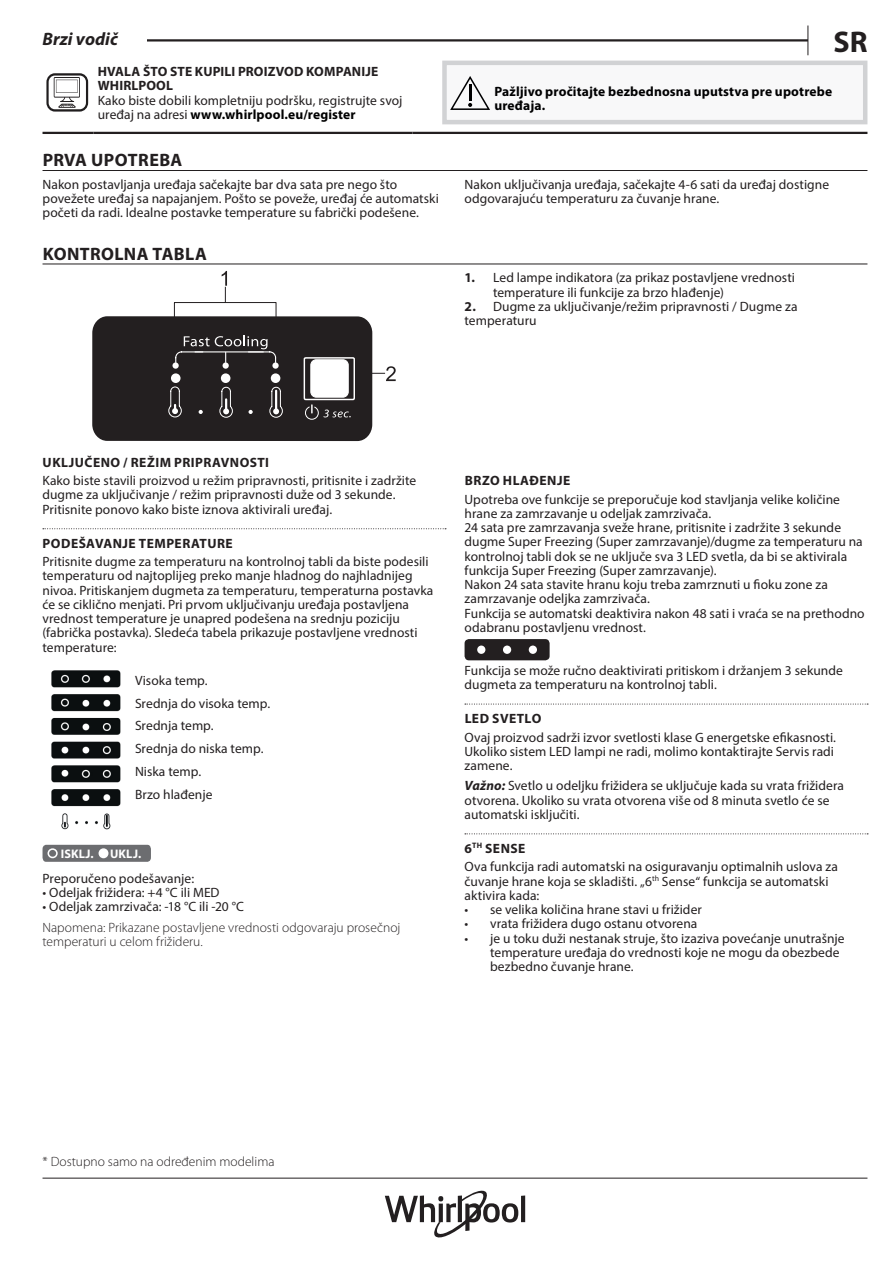
<style>
.page{position:relative;width:893px;height:1263px;background:#fff}
.page>*{position:absolute;margin:0;border:0;box-sizing:border-box;transform-origin:0 0}
.t1{font:700 30px "Myriad Pro";color:#231f20}
.t2{font:700 18px "Myriad Pro";letter-spacing:.02em;color:#231f20}
.t3{font:italic 700 18px "Myriad Pro";color:#231f20}
.t4{font:13.5px/14.2px "Myriad Pro";letter-spacing:.005em;color:#231f20}
.t5{font:300 13.5px/14.2px "Myriad Pro";color:#231f20}
.t6{font:700 13.5px/14.2px "Myriad Pro";letter-spacing:.025em;color:#231f20}
.t7{font:700 13.5px/14.2px "Myriad Pro";letter-spacing:.01em;color:#000001}
.t8{font:700 12.45px "Myriad Pro";letter-spacing:.01em;color:#fff}
.s1{font-weight:700;color:#000001}
.s2{font-weight:700}
.s3{font-weight:700;font-style:italic}
</style>
<div class="page">
<hr style="left:43px;top:1178px;width:824px;height:1px;background:#231f20">
<svg style="left:807px;top:26px;width:1px;height:29px"></svg>
<hr style="left:43px;top:39px;width:765px;height:3px;background:#231f20">
<div style="left:43px;top:26px;width:104px;height:19px;background:#fff"></div>
<hr style="left:521px;top:1195px;width:4px;height:27px;background:#231f20">
<svg style="left:385px;top:1191px;width:133px;height:46px"></svg>
<hr style="left:43px;top:170px;width:824px;height:1px;background:#231f20">
<hr style="left:43px;top:132px;width:51px;height:2px;background:#231f20">
<hr style="left:94px;top:132px;width:318px;height:2px;background:#231f20">
<hr style="left:412px;top:132px;width:455px;height:2px;background:#231f20">
<svg style="left:46px;top:73px;width:42px;height:39px"></svg>
<div style="left:444px;top:63px;width:421px;height:59px;background:#f8f8f9"></div>
<div style="left:442px;top:61px;width:425px;height:63px;border:4px solid #d1d2d4"></div>
<svg style="left:450px;top:76px;width:40px;height:34px"></svg>
<hr style="left:43px;top:264px;width:824px;height:1px;background:#231f20">
<svg style="left:92px;top:271px;width:304px;height:170px"></svg>
<svg style="left:43px;top:528px;width:403px;height:1px"></svg>
<svg style="left:43px;top:845px;width:108px;height:17px;background:#6f7073"></svg>
<div style="left:48px;top:848px;width:10px;height:10px;border:2px solid #fff;border-radius:50%"></div>
<div style="left:99px;top:849px;width:9px;height:8px;background:#fff;border-radius:50%"></div>
<div style="left:99px;top:848px;width:9px;height:10px;border:2px solid #fff;border-radius:50%"></div>
<img style="left:51px;top:670px;width:70px;height:159px">
<svg style="left:465px;top:704px;width:403px;height:1px"></svg>
<svg style="left:465px;top:833px;width:403px;height:1px"></svg>
<div style="left:465px;top:639px;width:85px;height:21px;background:#231f20;border-radius:4px"></div>
<div style="left:477px;top:645px;width:8px;height:9px;background:#fff;border-radius:50%"></div>
<div style="left:503px;top:645px;width:8px;height:9px;background:#fff;border-radius:50%"></div>
<div style="left:529px;top:645px;width:8px;height:9px;background:#fff;border-radius:50%"></div>
<h2 class="t3" style="left:43px;top:28px;width:77px">Brzi vodič</h2>
<h1 class="t1" style="left:833px;top:22px;width:35px">SR</h1>
<p class="t6" style="left:98px;top:64px;width:282px">HVALA ŠTO STE KUPILI PROIZVOD KOMPANIJE<br>WHIRLPOOL</p>
<p class="t4" style="left:98px;top:93px;width:306px">Kako biste dobili kompletniju podršku, registrujte svoj uređaj na adresi <span class="s1">www.whirlpool.eu/register</span></p>
<p class="t7" style="left:494px;top:84px;width:339px">Pažljivo pročitajte bezbednosna uputstva pre upotrebe uređaja.</p>
<h2 class="t2" style="left:43px;top:148px;width:141px">PRVA UPOTREBA</h2>
<p class="t4" style="left:43px;top:177px;width:398px">Nakon postavljanja uređaja sačekajte bar dva sata pre nego što povežete uređaj sa napajanjem. Pošto se poveže, uređaj će automatski početi da radi. Idealne postavke temperature su fabrički podešene.</p>
<p class="t4" style="left:465px;top:177px;width:366px">Nakon uključivanja uređaja, sačekajte 4-6 sati da uređaj dostigne odgovarajuću temperaturu za čuvanje hrane.</p>
<h2 class="t2" style="left:43px;top:242px;width:166px">KONTROLNA TABLA</h2>
<p class="t4" style="left:493px;top:270px;width:303px;text-indent:-28px"><span class="s2">1.</span> Led lampe indikatora (za prikaz postavljene vrednosti temperature ili funkcije za brzo hlađenje)</p>
<p class="t4" style="left:465px;top:299px;width:334px"><span class="s2">2.</span> Dugme za uključivanje/režim pripravnosti / Dugme za temperaturu</p>
<p class="t6" style="left:43px;top:454px;width:228px">UKLJUČENO / REŽIM PRIPRAVNOSTI</p>
<p class="t4" style="left:43px;top:473px;width:375px">Kako biste stavili proizvod u režim pripravnosti, pritisnite i zadržite dugme za uključivanje / režim pripravnosti duže od 3 sekunde.<br>Pritisnite ponovo kako biste iznova aktivirali uređaj.</p>
<p class="t6" style="left:43px;top:535px;width:192px">PODEŠAVANJE TEMPERATURE</p>
<p class="t4" style="left:43px;top:554px;width:392px">Pritisnite dugme za temperaturu na kontrolnoj tabli da biste podesili temperaturu od najtoplijeg preko manje hladnog do najhladnijeg nivoa. Pritiskanjem dugmeta za temperaturu, temperaturna postavka će se ciklično menjati. Pri prvom uključivanju uređaja postavljena vrednost temperature je unapred podešena na srednju poziciju (fabrička postavka). Sledeća tabela prikazuje postavljene vrednosti temperature:</p>
<p class="t4" style="left:135px;top:669px;width:137px;line-height:22.8px">Visoka temp.<br>Srednja do visoka temp.<br>Srednja temp.<br>Srednja do niska temp.<br>Niska temp.<br>Brzo hlađenje</p>
<p class="t8" style="left:61px;top:845px;width:35px">ISKLJ.</p>
<p class="t8" style="left:110px;top:845px;width:33px">UKLJ.</p>
<p class="t4" style="left:43px;top:871px;width:153px">Preporučeno podešavanje:</p>
<p class="t4" style="left:43px;top:885px;width:179px">• Odeljak frižidera: +4 °C ili MED</p>
<p class="t4" style="left:43px;top:899px;width:203px">• Odeljak zamrzivača: -18 °C ili -20 °C</p>
<p class="t5" style="left:43px;top:920px;width:359px">Napomena: Prikazane postavljene vrednosti odgovaraju prosečnoj temperaturi u celom frižideru.</p>
<p class="t6" style="left:465px;top:473px;width:107px">BRZO HLAĐENJE</p>
<p class="t4" style="left:465px;top:492px;width:402px">Upotreba ove funkcije se preporučuje kod stavljanja velike količine hrane za zamrzavanje u odeljak zamrzivača.<br>24 sata pre zamrzavanja sveže hrane, pritisnite i zadržite 3 sekunde dugme Super Freezing (Super zamrzavanje)/dugme za temperaturu na kontrolnoj tabli dok se ne uključe sva 3 LED svetla, da bi se aktivirala funkcija Super Freezing (Super zamrzavanje).<br>Nakon 24 sata stavite hranu koju treba zamrznuti u fioku zone za zamrzavanje odeljka zamrzivača.<br>Funkcija se automatski deaktivira nakon 48 sati i vraća se na prethodno odabranu postavljenu vrednost.</p>
<p class="t4" style="left:465px;top:663px;width:380px">Funkcija se može ručno deaktivirati pritiskom i držanjem 3 sekunde dugmeta za temperaturu na kontrolnoj tabli.</p>
<p class="t6" style="left:465px;top:711px;width:78px">LED SVETLO</p>
<p class="t4" style="left:465px;top:730px;width:373px">Ovaj proizvod sadrži izvor svetlosti klase G energetske efikasnosti.<br>Ukoliko sistem LED lampi ne radi, molimo kontaktirajte Servis radi zamene.</p>
<p class="t4" style="left:465px;top:778px;width:381px"><span class="s3">Važno:</span> Svetlo u odeljku frižidera se uključuje kada su vrata frižidera otvorena. Ukoliko su vrata otvorena više od 8 minuta svetlo će se automatski isključiti.</p>
<p class="t4" style="left:465px;top:839px;width:375px;line-height:18.5px"><span class="s2">6</span><sup>TH</sup> <span class="s2">SENSE<br></span>Ova funkcija radi automatski na osiguravanju optimalnih uslova za</p>
<p class="t4" style="left:465px;top:874px;width:366px">čuvanje hrane koja se skladišti. „6<sup>th</sup> Sense“ funkcija se automatski aktivira kada:</p>
<p class="t4" style="left:465px;top:902px;width:239px">• se velika količina hrane stavi u frižider</p>
<p class="t4" style="left:465px;top:916px;width:234px">• vrata frižidera dugo ostanu otvorena</p>
<p class="t4" style="left:490px;top:931px;width:356px;text-indent:-26px">• je u toku duži nestanak struje, što izaziva povećanje unutrašnje temperature uređaja do vrednosti koje ne mogu da obezbede bezbedno čuvanje hrane.</p>
<p class="t5" style="left:43px;top:1154px;width:233px">* Dostupno samo na određenim modelima</p>
</div>
